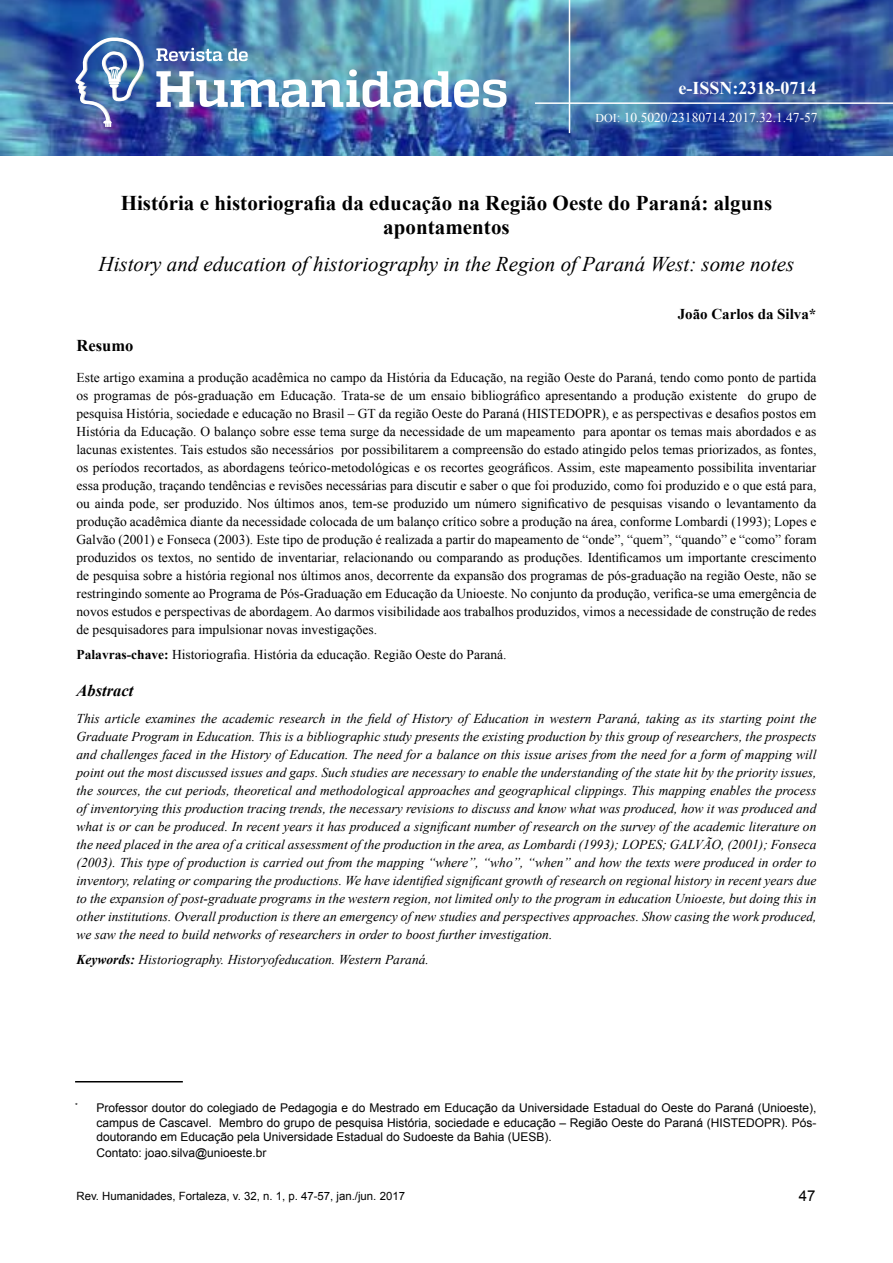
<style>
.page{position:relative;width:893px;height:1263px;background:#fff}
.page>*{position:absolute;margin:0;border:0;box-sizing:border-box;transform-origin:0 0}
.t1{font:700 21px/24px "Times New Roman";color:#000;text-align:center}
.t2{font:italic 21px "Times New Roman";color:#000}
.t3{font:700 18px "Times New Roman";color:#fff}
.t4{font:italic 700 16.5px "Times New Roman";color:#000}
.t5{font:700 16.5px "Times New Roman";color:#000}
.t6{font:700 15px "Times New Roman";color:#000}
.t7{font:15px "Arial";color:#000}
.t8{font:13.5px/18px "Times New Roman";color:#000;text-align:justify}
.t9{font:italic 13.5px/18px "Times New Roman";color:#000;text-align:justify}
.t10{font:13.5px "Times New Roman";color:#fff}
.t11{font:12px/14.4px "Arial";color:#000;text-align:justify}
.t12{font:11.4px "Arial";color:#000}
.s1{font-size:12px}
.s2{font-weight:700}
</style>
<div class="page">
<img style="left:0;top:0;width:893px;height:155px">
<hr style="left:569px;top:0;width:1px;height:133px;background:#fff">
<hr style="left:535px;top:102px;width:358px;height:2px;background:#fff">
<hr style="left:75px;top:1081px;width:108px;height:1px;background:#000">
<img style="left:74px;top:35px;width:71px;height:92px">
<svg style="left:156px;top:48px;width:92px;height:13px"></svg>
<img style="left:156px;top:69px;width:350px;height:39px">
<h2 class="t3" style="left:678px;top:75px;width:139px">e-ISSN:2318-0714</h2>
<p class="t10" style="left:595px;top:108px;width:224px"><span class="s1">DOI</span>: 10.5020/23180714.2017.32.1.47-57</p>
<h1 class="t1" style="left:121px;top:191px;width:653px">História e historiografia da educação na Região Oeste do Paraná: alguns apontamentos</h1>
<h1 class="t2" style="left:99px;top:249px;width:697px">History and education of historiography in the Region of Paraná West: some notes</h1>
<p class="t6" style="left:678px;top:303px;width:140px">João Carlos da Silva*</p>
<p class="t5" style="left:77px;top:334px;width:58px">Resumo</p>
<p class="t8" style="left:77px;top:368px;width:741px">Este artigo examina a produção acadêmica no campo da História da Educação, na região Oeste do Paraná, tendo como ponto de partida os programas de pós-graduação em Educação. Trata-se de um ensaio bibliográfico apresentando a produção existente do grupo de pesquisa História, sociedade e educação no Brasil – GT da região Oeste do Paraná (HISTEDOPR), e as perspectivas e desafios postos em História da Educação. O balanço sobre esse tema surge da necessidade de um mapeamento para apontar os temas mais abordados e as lacunas existentes. Tais estudos são necessários por possibilitarem a compreensão do estado atingido pelos temas priorizados, as fontes, os períodos recortados, as abordagens teórico-metodológicas e os recortes geográficos. Assim, este mapeamento possibilita inventariar essa produção, traçando tendências e revisões necessárias para discutir e saber o que foi produzido, como foi produzido e o que está para, ou ainda pode, ser produzido. Nos últimos anos, tem-se produzido um número significativo de pesquisas visando o levantamento da produção acadêmica diante da necessidade colocada de um balanço crítico sobre a produção na área, conforme Lombardi (1993); Lopes e Galvão (2001) e Fonseca (2003). Este tipo de produção é realizada a partir do mapeamento de “onde”, “quem”, “quando” e “como” foram produzidos os textos, no sentido de inventariar, relacionando ou comparando as produções. Identificamos um importante crescimento de pesquisa sobre a história regional nos últimos anos, decorrente da expansão dos programas de pós-graduação na região Oeste, não se restringindo somente ao Programa de Pós-Graduação em Educação da Unioeste. No conjunto da produção, verifica-se uma emergência de novos estudos e perspectivas de abordagem. Ao darmos visibilidade aos trabalhos produzidos, vimos a necessidade de construção de redes de pesquisadores para impulsionar novas investigações.</p>
<p class="t8" style="left:77px;top:646px;width:432px"><span class="s2">Palavras-chave:</span> Historiografia. História da educação. Região Oeste do Paraná.</p>
<p class="t4" style="left:77px;top:679px;width:58px">Abstract</p>
<p class="t9" style="left:77px;top:709px;width:741px">This article examines the academic research in the field of History of Education in western Paraná, taking as its starting point the Graduate Program in Education. This is a bibliographic study presents the existing production by this group of researchers, the prospects and challenges faced in the History of Education. The need for a balance on this issue arises from the need for a form of mapping will point out the most discussed issues and gaps. Such studies are necessary to enable the understanding of the state hit by the priority issues, the sources, the cut periods, theoretical and methodological approaches and geographical clippings. This mapping enables the process of inventorying this production tracing trends, the necessary revisions to discuss and know what was produced, how it was produced and what is or can be produced. In recent years it has produced a significant number of research on the survey of the academic literature on the need placed in the area of a critical assessment of the production in the area, as Lombardi (1993); LOPES; GALVÃO, (2001); Fonseca (2003). This type of production is carried out from the mapping “where”, “who”, “when” and how the texts were produced in order to inventory, relating or comparing the productions. We have identified significant growth of research on regional history in recent years due to the expansion of post-graduate programs in the western region, not limited only to the program in education Unioeste, but doing this in other institutions. Overall production is there an emergency of new studies and perspectives approaches. Show casing the work produced, we saw the need to build networks of researchers in order to boost further investigation.</p>
<p class="t9" style="left:77px;top:950px;width:354px"><span class="s2">Keywords:</span> Historiography. Historyofeducation. Western Paraná.</p>
<p class="t11" style="left:96px;top:1101px;width:722px;text-indent:-21px"><sup>*</sup> Professor doutor do colegiado de Pedagogia e do Mestrado em Educação da Universidade Estadual do Oeste do Paraná (Unioeste), campus de Cascavel. Membro do grupo de pesquisa História, sociedade e educação – Região Oeste do Paraná (HISTEDOPR). Pós&shy;doutorando em Educação pela Universidade Estadual do Sudoeste da Bahia (UESB).</p>
<p class="t11" style="left:96px;top:1146px;width:172px">Contato: joao.silva@unioeste.br</p>
<p class="t12" style="left:77px;top:1189px;width:330px">Rev. Humanidades, Fortaleza, v. 32, n. 1, p. 47-57, jan./jun. 2017</p>
<p class="t7" style="left:799px;top:1186px;width:18px">47</p>
</div>
